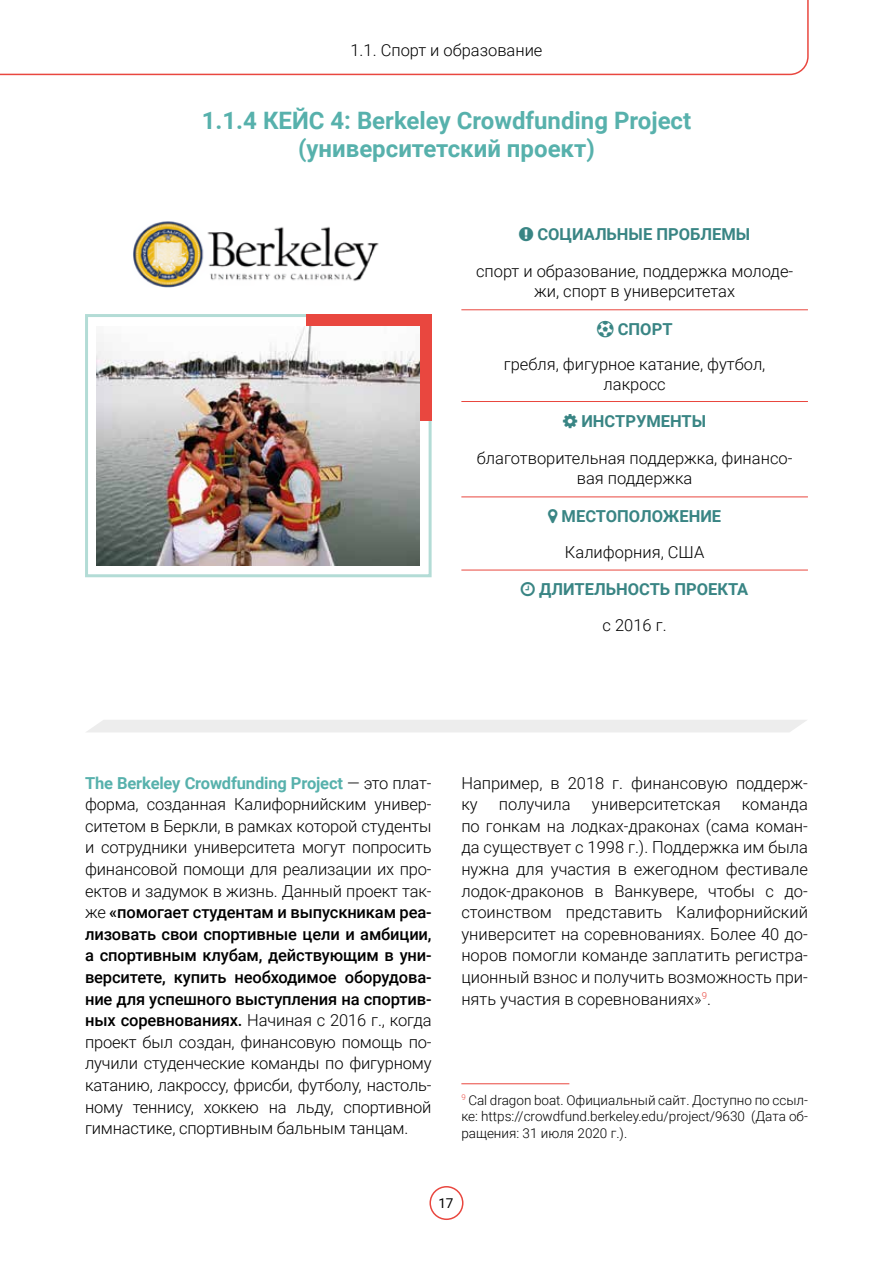
<style>
.page{position:relative;width:893px;height:1263px;background:#fff}
.page>*{position:absolute;margin:0;border:0;box-sizing:border-box;transform-origin:0 0}
.t1{font:700 24px/28.8px "Roboto";color:#57b1ac;text-align:center}
.t2{font:300 16.5px/21.6px "Roboto";color:#000;text-align:center}
.t3{font:700 16.5px "Roboto";color:#398584}
.t4{font:300 13.5px/16.5px "Roboto";color:#000;text-align:justify}
.t5{font:13.5px "Roboto";color:#000}
.s1{font-weight:700;color:#57b1ac}
.s2{font-weight:500}
</style>
<div class="page">
<div style="left:429px;top:1186px;width:34px;height:34px;border:2px solid #e9473f;border-radius:50%"></div>
<svg style="left:0;top:0;width:809px;height:76px"></svg>
<hr style="left:461px;top:1083px;width:108px;height:1px;background:#e9473f">
<hr style="left:461px;top:309px;width:347px;height:1px;background:#e9473f">
<hr style="left:461px;top:401px;width:347px;height:1px;background:#e9473f">
<hr style="left:461px;top:496px;width:347px;height:1px;background:#e9473f">
<hr style="left:461px;top:570px;width:347px;height:1px;background:#e9473f">
<div style="left:87px;top:720px;width:720px;height:12px;background:#ededed"></div>
<div style="left:85px;top:314px;width:347px;height:263px;border:3px solid #b3dcd6"></div>
<div style="left:306px;top:314px;width:126px;height:107px;background:#e9473f"></div>
<img style="left:97px;top:326px;width:323px;height:239px">
<img style="left:133px;top:221px;width:246px;height:66px">
<p class="t2" style="left:350px;top:39px;width:193px">1.1. Спорт и образование</p>
<h1 class="t1" style="left:202px;top:105px;width:491px">1.1.4 КЕЙС 4: Berkeley Crowdfunding Project (университетский проект)</h1>
<p class="t3" style="left:537px;top:223px;width:214px">СОЦИАЛЬНЫЕ ПРОБЛЕМЫ</p>
<p class="t2" style="left:476px;top:260px;width:319px;line-height:19.8px">спорт и образование, поддержка молоде&shy;жи, спорт в университетах</p>
<p class="t3" style="left:618px;top:318px;width:56px">СПОРТ</p>
<p class="t2" style="left:504px;top:354px;width:263px;line-height:19.8px">гребля, фигурное катание, футбол, лакросс</p>
<p class="t3" style="left:581px;top:409px;width:126px">ИНСТРУМЕНТЫ</p>
<p class="t2" style="left:477px;top:447px;width:317px;line-height:19.8px">благотворительная поддержка, финансо&shy;вая поддержка</p>
<p class="t3" style="left:562px;top:505px;width:161px">МЕСТОПОЛОЖЕНИЕ</p>
<p class="t2" style="left:565px;top:541px;width:141px">Калифорния, США</p>
<p class="t3" style="left:539px;top:578px;width:211px">ДЛИТЕЛЬНОСТЬ ПРОЕКТА</p>
<p class="t2" style="left:603px;top:614px;width:65px">с 2016 г.</p>
<p class="t2" style="left:85px;top:771px;width:348px;text-align:justify"><span class="s1">The Berkeley Crowdfunding Project</span> — это плат&shy;форма, созданная Калифорнийским универ&shy;ситетом в Беркли, в рамках которой студенты и сотрудники университета могут попросить финансовой помощи для реализации их про&shy;ектов и задумок в жизнь. Данный проект так&shy;же <span class="s2">«помогает студентам и выпускникам реа&shy;лизовать свои спортивные цели и амбиции, а спортивным клубам, действующим в уни&shy;верситете, купить необходимое оборудова&shy;ние для успешного выступления на спортив&shy;ных соревнованиях.</span> Начиная с 2016 г., когда проект был создан, финансовую помощь по&shy;лучили студенческие команды по фигурному катанию, лакроссу, фрисби, футболу, настоль&shy;ному теннису, хоккею на льду, спортивной гимнастике, спортивным бальным танцам.</p>
<p class="t2" style="left:461px;top:771px;width:348px;text-align:left">Например, в 2018 г. финансовую поддерж&shy;ку</p>
<p class="t2" style="left:461px;top:793px;width:348px;text-align:justify;text-indent:280px">команда по гонкам на лодках-драконах (сама коман&shy;да существует с 1998 г.). Поддержка им была нужна для участия в ежегодном фестивале лодок-драконов в Ванкувере, чтобы с до&shy;стоинством представить Калифорнийский университет на соревнованиях. Более 40 до&shy;норов помогли команде заплатить регистра&shy;ционный взнос и получить возможность при&shy;нять участия в соревнованиях»<sup>9</sup>.</p>
<p class="t2" style="left:499px;top:793px;width:73px">получила</p>
<p class="t2" style="left:592px;top:793px;width:130px">университетская</p>
<p class="t4" style="left:461px;top:1091px;width:348px"><sup>9</sup> Cal dragon boat. Официальный сайт. Доступно по ссыл&shy;ке: https://crowdfund.berkeley.edu/project/9630 (Дата об&shy;ращения: 31 июля 2020 г.).</p>
<p class="t5" style="left:438px;top:1194px;width:17px">17</p>
</div>
